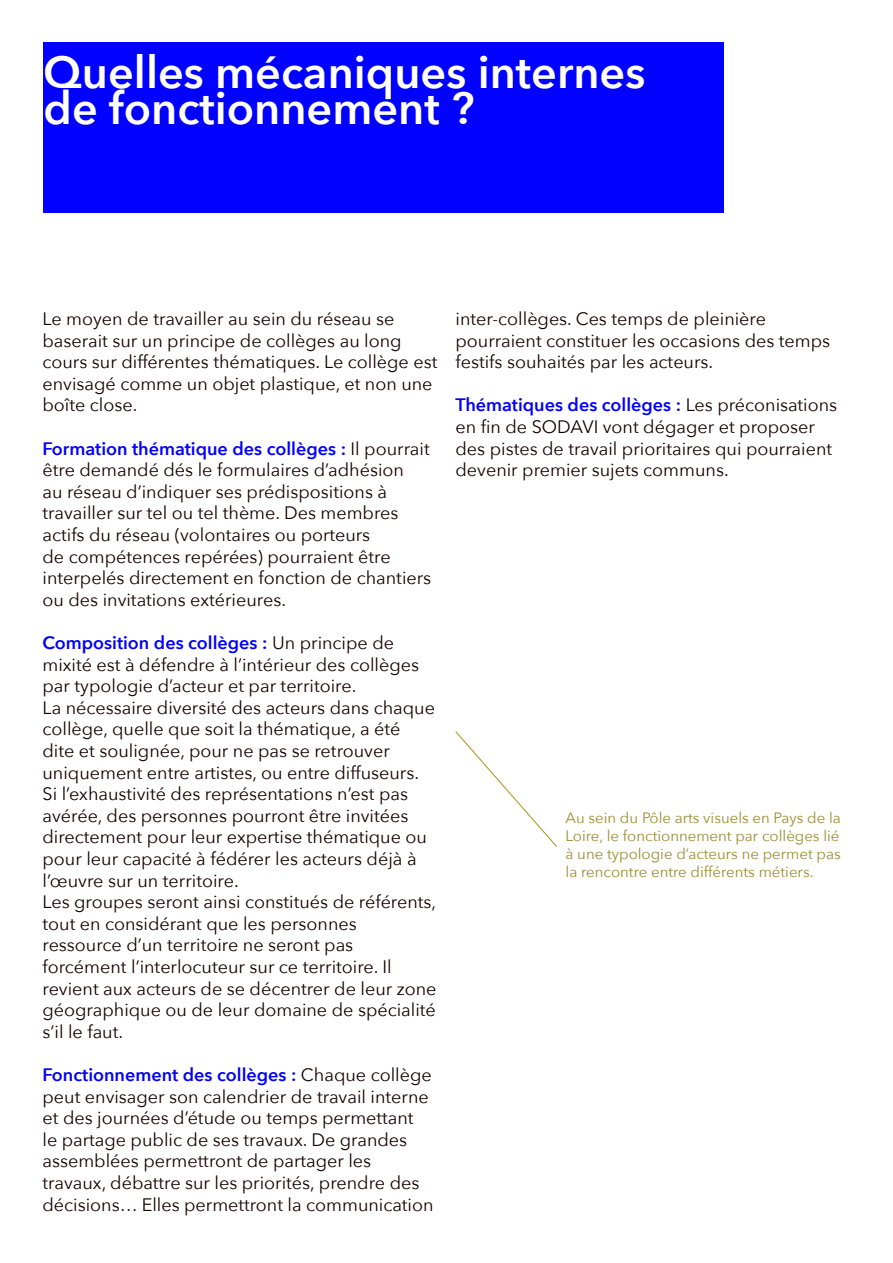
<style>
.page{position:relative;width:893px;height:1263px;background:#fff}
.page>*{position:absolute;margin:0;border:0;box-sizing:border-box;transform-origin:0 0}
.t1{font:600 45px "Avenir Next";color:#fff}
.t2{font:18px/21.6px "Avenir Next";color:#150003}
.t3{font:15px/18px "Avenir Next";color:#9c8d2e;text-align:justify}
.s1{font-weight:600;color:#0001fe}
</style>
<div class="page">
<div style="left:44px;top:43px;width:680px;height:170px;background:#0001fe"></div>
<svg style="left:455px;top:731px;width:102px;height:116px"></svg>
<p class="t1" style="left:44px;top:44px;width:603px">Quelles mécaniques internes</p>
<p class="t1" style="left:44px;top:80px;width:432px">de fonctionnement ?</p>
<p class="t2" style="left:43px;top:308px;width:396px">Le moyen de travailler au sein du réseau se baserait sur un principe de collèges au long cours sur différentes thématiques. Le collège est envisagé comme un objet plastique, et non une boîte close.</p>
<p class="t2" style="left:43px;top:437px;width:390px"><span class="s1">Formation thématique des collèges :</span> Il pourrait être demandé dés le formulaires d’adhésion<br>au réseau d’indiquer ses prédispositions à travailler sur tel ou tel thème. Des membres actifs du réseau (volontaires ou porteurs<br>de compétences repérées) pourraient être interpelés directement en fonction de chantiers ou des invitations extérieures.</p>
<p class="t2" style="left:43px;top:632px;width:378px"><span class="s1">Composition des collèges :</span> Un principe de mixité est à défendre à l’intérieur des collèges par typologie d’acteur et par territoire.</p>
<p class="t2" style="left:43px;top:697px;width:394px">La nécessaire diversité des acteurs dans chaque collège, quelle que soit la thématique, a été dite et soulignée, pour ne pas se retrouver uniquement entre artistes, ou entre diffuseurs.</p>
<p class="t2" style="left:43px;top:783px;width:386px">Si l’exhaustivité des représentations n’est pas avérée, des personnes pourront être invitées directement pour leur expertise thématique ou pour leur capacité à fédérer les acteurs déjà à l’œuvre sur un territoire.</p>
<p class="t2" style="left:43px;top:891px;width:395px">Les groupes seront ainsi constitués de référents, tout en considérant que les personnes ressource d’un territoire ne seront pas forcément l’interlocuteur sur ce territoire. Il revient aux acteurs de se décentrer de leur zone géographique ou de leur domaine de spécialité s’il le faut.</p>
<p class="t2" style="left:43px;top:1064px;width:393px"><span class="s1">Fonctionnement des collèges :</span> Chaque collège peut envisager son calendrier de travail interne et des journées d’étude ou temps permettant<br>le partage public de ses travaux. De grandes assemblées permettront de partager les travaux, débattre sur les priorités, prendre des décisions… Elles permettront la communication</p>
<p class="t2" style="left:455px;top:308px;width:376px">inter-collèges. Ces temps de pleinière pourraient constituer les occasions des temps festifs souhaités par les acteurs.</p>
<p class="t2" style="left:455px;top:394px;width:383px"><span class="s1">Thématiques des collèges :</span> Les préconisations en fin de SODAVI vont dégager et proposer des pistes de travail prioritaires qui pourraient devenir premier sujets communs.</p>
<p class="t3" style="left:566px;top:809px;width:277px">Au sein du Pôle arts visuels en Pays de la Loire, le fonctionnement par collèges lié à une typologie d’acteurs ne permet pas la rencontre entre différents métiers.</p>
</div>
